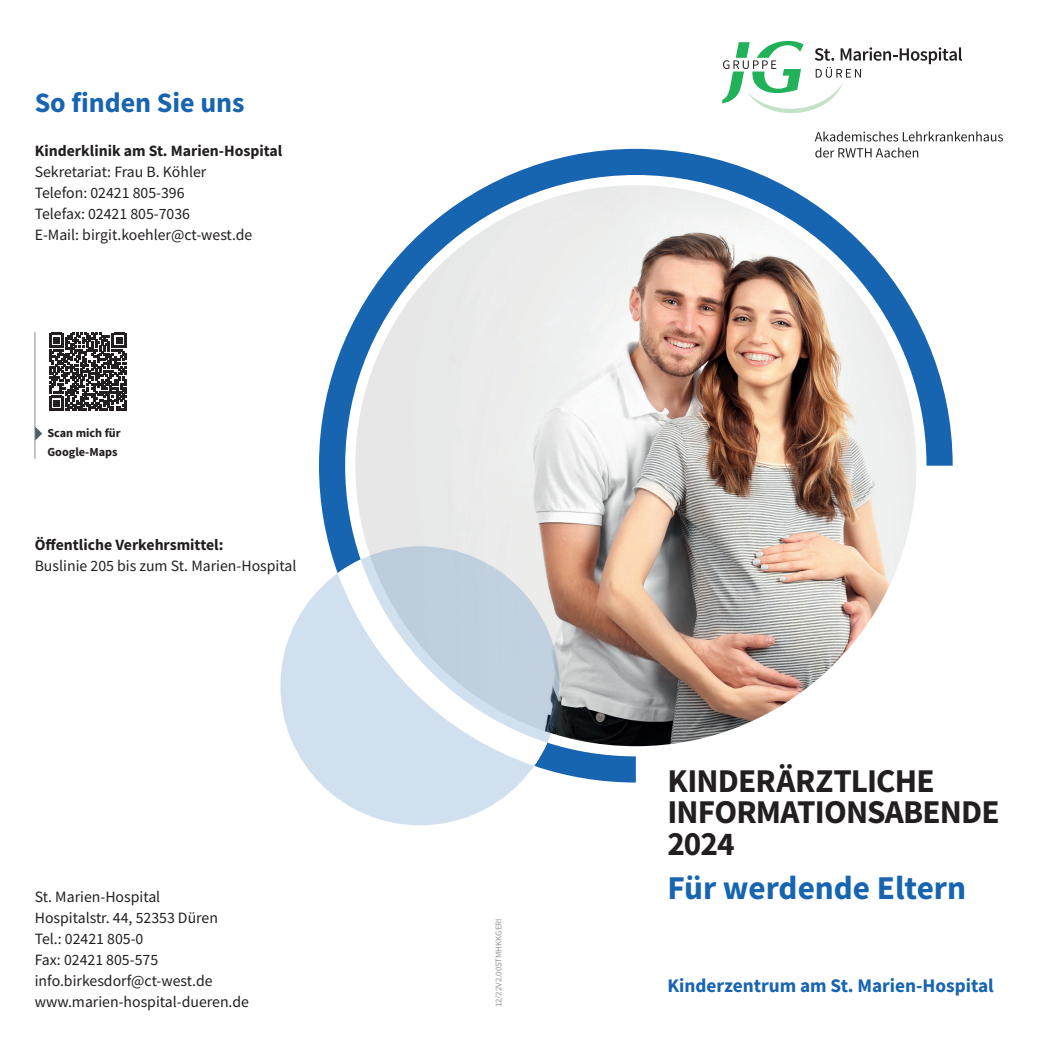
<style>
.page{position:relative;width:1042px;height:1042px;background:#fff}
.page>*{position:absolute;margin:0;border:0;box-sizing:border-box;transform-origin:0 0}
.Flyer-Untertitel_12{font:700 33.25px/31.5px "Source Sans Pro";letter-spacing:-.025em;color:#231f20}
.Flyer-Untertitel_12-2{font:700 33.25px "Source Sans Pro";color:#1764b1}
.Flyer-Untertitel{font:700 28px "Source Sans Pro";color:#1764b1}
.Flyer-Untertitel_12-3{font:700 19.25px "Source Sans Pro";color:#1764b1}
.Flyer-Fließtext{font:15.75px/21px "Source Sans Pro";color:#231f20}
.Flyer-Fließtext-2{font:700 12.25px/19.2px "Source Sans Pro";color:#231f20}
.Flyer-Fließtext-3{font:8.75px "Source Sans Pro";color:#939598}
.s1{font-weight:700}
</style>
<div class="page">
<div style="left:280px;top:546px;width:279px;height:279px;background:#d1e0ef;border-radius:50%"></div>
<img style="left:319px;top:149px;width:633px;height:633px">
<svg style="left:338px;top:559px;width:209px;height:207px"></svg>
<svg style="left:722px;top:41px;width:240px;height:72px"></svg>
<svg style="left:815px;top:131px;width:188px;height:10px"></svg>
<svg style="left:815px;top:147px;width:103px;height:11px"></svg>
<svg style="left:49px;top:333px;width:78px;height:77px"></svg>
<hr style="left:35px;top:332px;width:1px;height:127px;background:#849098">
<svg style="left:35px;top:426px;width:7px;height:14px"></svg>
<p class="Flyer-Untertitel" style="left:35px;top:83px;width:211px">So finden Sie uns</p>
<p class="Flyer-Fließtext" style="left:35px;top:140px;width:249px"><span class="s1">Kinderklinik am St. Marien-Hospital<br></span>Sekretariat: Frau B. Köhler<br>Telefon: 02421 805-396<br>Telefax: 02421 805-7036<br>E-Mail: birgit.koehler@ct-west.de</p>
<p class="Flyer-Fließtext-2" style="left:47px;top:423px;width:75px">Scan mich für<br>Google-Maps</p>
<p class="Flyer-Fließtext" style="left:35px;top:534px;width:263px"><span class="s1">Öffentliche Verkehrsmittel:<br></span>Buslinie 205 bis zum St. Marien-Hospital</p>
<p class="Flyer-Fließtext" style="left:35px;top:886px;width:216px">St. Marien-Hospital<br>Hospitalstr. 44, 52353 Düren<br>Tel.: 02421 805-0<br>Fax: 02421 805-575 info.birkesdorf@ct-west.de www.marien-hospital-dueren.de</p>
<p class="Flyer-Fließtext-3" style="left:493px;top:1007px;width:90px;rotate:-90deg">12/22V2.00STMHKKGERI</p>
<p class="Flyer-Untertitel_12" style="left:667px;top:764px;width:334px">KINDERÄRZTLICHE<br>INFORMATIONSABENDE<br>2024</p>
<p class="Flyer-Untertitel_12-2" style="left:667px;top:865px;width:300px">Für werdende Eltern</p>
<p class="Flyer-Untertitel_12-3" style="left:667px;top:972px;width:328px">Kinderzentrum am St. Marien-Hospital</p>
</div>
